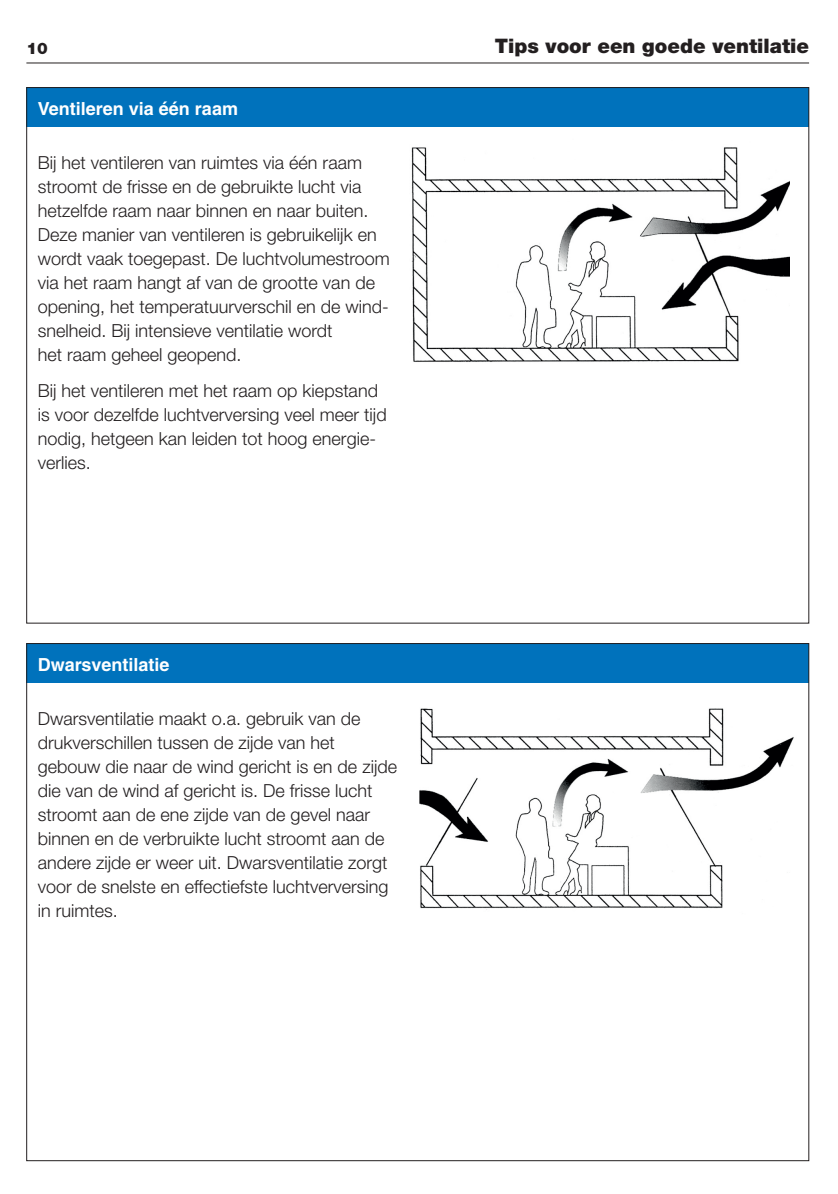
<style>
.page{position:relative;width:838px;height:1194px;background:#fff}
.page>*{position:absolute;margin:0;border:0;box-sizing:border-box;transform-origin:0 0}
.t1{font:900 20px "Helvetica Neue LT Pro";color:#231f20}
.t2{font:300 18px/24px "Helvetica Neue LT Pro";color:#231f20}
.t3{font:700 18px "Helvetica";color:#fff}
.t4{font:900 16px "Helvetica Neue LT Pro";color:#231f20}
</style>
<div class="page">
<hr style="left:26px;top:63px;width:783px;height:1px;background:#231f20">
<div style="left:26px;top:87px;width:783px;height:40px;background:#0072bc"></div>
<div style="left:26px;top:643px;width:783px;height:39px;background:#0072bc"></div>
<img style="left:411px;top:147px;width:378px;height:215px">
<img style="left:419px;top:708px;width:375px;height:202px">
<p class="t4" style="left:26px;top:39px;width:23px">10</p>
<p class="t1" style="left:495px;top:34px;width:316px">Tips voor een goede ventilatie</p>
<p class="t3" style="left:38px;top:98px;width:202px">Ventileren via één raam</p>
<p class="t2" style="left:38px;top:150px;width:354px">Bij het ventileren van ruimtes via één raam stroomt de frisse en de gebruikte lucht via hetzelfde raam naar binnen en naar buiten.<br>Deze manier van ventileren is gebruikelijk en wordt vaak toegepast. De luchtvolumestroom via het raam hangt af van de grootte van de opening, het temperatuurverschil en de wind&shy;snelheid. Bij intensieve ventilatie wordt<br>het raam geheel geopend.</p>
<p class="t2" style="left:38px;top:377px;width:350px">Bij het ventileren met het raam op kiepstand is voor dezelfde luchtverversing veel meer tijd nodig, hetgeen kan leiden tot hoog energie&shy;verlies.</p>
<p class="t3" style="left:38px;top:654px;width:133px">Dwarsventilatie</p>
<p class="t2" style="left:38px;top:706px;width:361px">Dwarsventilatie maakt o.a. gebruik van de drukverschillen tussen de zijde van het gebouw die naar de wind gericht is en de zijde die van de wind af gericht is. De frisse lucht stroomt aan de ene zijde van de gevel naar binnen en de verbruikte lucht stroomt aan de andere zijde er weer uit. Dwarsventilatie zorgt voor de snelste en effectiefste luchtverversing in ruimtes.</p>
</div>
